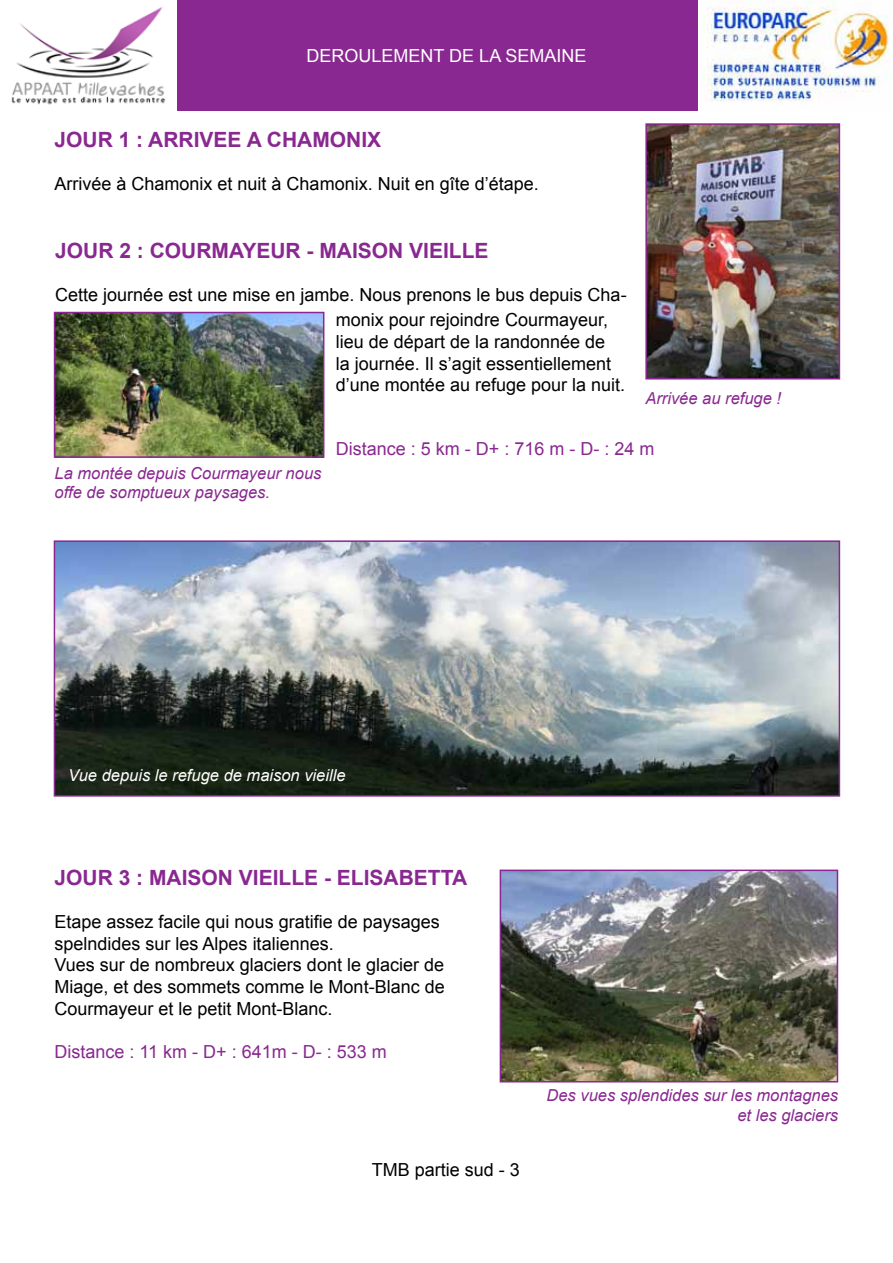
<style>
.page{position:relative;width:893px;height:1263px;background:#fff}
.page>*{position:absolute;margin:0;border:0;box-sizing:border-box;transform-origin:0 0}
.t1{font:700 21px "Arial";color:#892890}
.t2{font:18px/21.6px "Arial";color:#000}
.t3{font:18px "Arial";color:#892890}
.t4{font:18px "Arial";color:#fff}
.t5{font:italic 16.5px/19.8px "Arial";color:#892890}
.t6{font:italic 16.5px "Arial";color:#fff}
</style>
<div class="page">
<div style="left:0;top:0;width:893px;height:111px;background:#892890"></div>
<img style="left:57px;top:315px;width:264px;height:140px">
<div style="left:54px;top:312px;width:270px;height:146px;border:2px solid #892890"></div>
<img style="left:57px;top:543px;width:780px;height:251px">
<div style="left:54px;top:540px;width:786px;height:257px;border:2px solid #892890"></div>
<img style="left:503px;top:872px;width:332px;height:207px">
<div style="left:500px;top:869px;width:338px;height:213px;border:2px solid #892890"></div>
<img style="left:698px;top:0;width:195px;height:111px">
<img style="left:0;top:0;width:176px;height:111px">
<img style="left:648px;top:126px;width:189px;height:250px">
<div style="left:645px;top:123px;width:195px;height:256px;border:2px solid #892890"></div>
<p class="t4" style="left:307px;top:44px;width:281px">DEROULEMENT DE LA SEMAINE</p>
<p class="t1" style="left:55px;top:126px;width:328px">JOUR 1 : ARRIVEE A CHAMONIX</p>
<p class="t2" style="left:55px;top:173px;width:486px">Arrivée à Chamonix et nuit à Chamonix. Nuit en gîte d’étape.</p>
<p class="t1" style="left:55px;top:236px;width:435px">JOUR 2 : COURMAYEUR - MAISON VIEILLE</p>
<p class="t2" style="left:55px;top:284px;width:573px">Cette journée est une mise en jambe. Nous prenons le bus depuis Cha-</p>
<p class="t2" style="left:336px;top:309px;width:291px">monix pour rejoindre Courmayeur, lieu de départ de la randonnée de<br>la journée. Il s’agit essentiellement d’une montée au refuge pour la nuit.</p>
<p class="t5" style="left:645px;top:389px;width:137px">Arrivée au refuge !</p>
<p class="t5" style="left:55px;top:463px;width:268px">La montée depuis Courmayeur nous offe de somptueux paysages.</p>
<p class="t3" style="left:336px;top:437px;width:320px">Distance : 5 km - D+ : 716 m - D- : 24 m</p>
<p class="t6" style="left:68px;top:764px;width:279px">Vue depuis le refuge de maison vieille</p>
<p class="t1" style="left:55px;top:863px;width:414px">JOUR 3 : MAISON VIEILLE - ELISABETTA</p>
<p class="t2" style="left:55px;top:911px;width:392px">Etape assez facile qui nous gratifie de paysages spelndides sur les Alpes italiennes.<br>Vues sur de nombreux glaciers dont le glacier de Miage, et des sommets comme le Mont-Blanc de Courmayeur et le petit Mont-Blanc.</p>
<p class="t3" style="left:55px;top:1039px;width:334px">Distance : 11 km - D+ : 641m - D- : 533 m</p>
<p class="t2" style="left:372px;top:1159px;width:150px">TMB partie sud - 3</p>
<p class="t5" style="left:547px;top:1086px;width:293px;text-align:right">Des vues splendides sur les montagnes et les glaciers</p>
</div>
